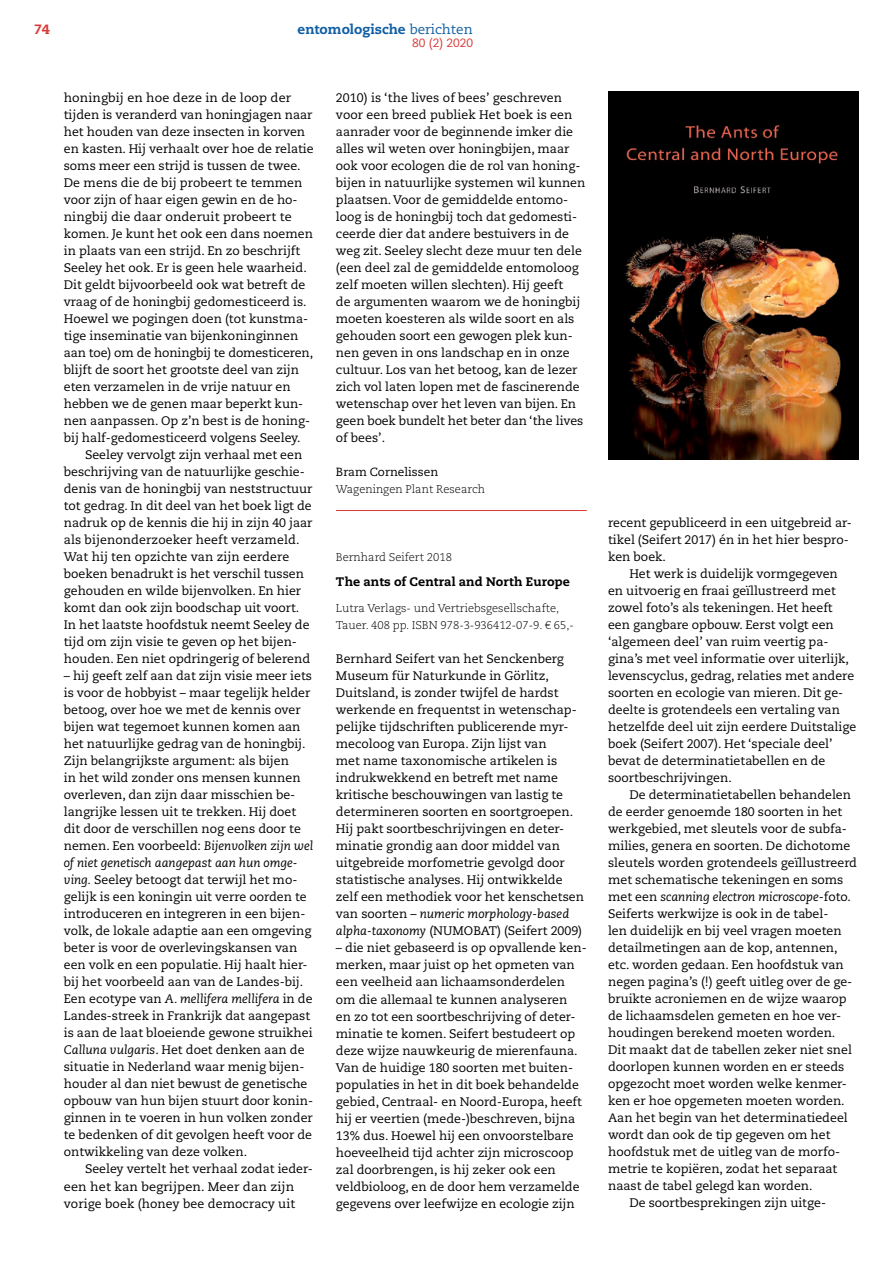
<style>
.page{position:relative;width:893px;height:1263px;background:#fff}
.page>*{position:absolute;margin:0;border:0;box-sizing:border-box;transform-origin:0 0}
.t1{font:800 13.5px "Caecilia LT Std";color:#115fa4}
.t2{font:800 13.5px "Caecilia LT Std";color:#d93a37}
.t3{font:12.3px/17px "Caecilia LT Std";color:#000}
.t4{font:italic 12.3px "Caecilia LT Std";color:#000}
.t5{font:800 12.3px "Caecilia LT Std";letter-spacing:.01em;color:#000}
.t6{font:12px "Caecilia LT Std";color:#d93a37}
.t7{font:11.85px "Caecilia LT Std";color:#000}
.t8{font:300 11.25px/17px "Caecilia LT Std";color:#000}
.s1{font-weight:400}
.s2{font-style:italic}
.s3{font-style:normal}
</style>
<div class="page">
<hr style="left:336px;top:510px;width:251px;height:1px;background:#d93a37">
<img style="left:608px;top:91px;width:251px;height:368px">
<p class="t2" style="left:34px;top:21px;width:17px">74</p>
<p class="t1" style="left:298px;top:21px;width:177px">entomologische <span class="s1">berichten</span></p>
<p class="t6" style="left:412px;top:36px;width:62px">80 (2) 2020</p>
<p class="t3" style="left:64px;top:90px;width:251px">honingbij en hoe deze in de loop der tijden is veranderd van honingjagen naar het houden van deze insecten in korven en kasten. Hij verhaalt over hoe de relatie soms meer een strijd is tussen de twee.<br>De mens die de bij probeert te temmen voor zijn of haar eigen gewin en de ho&shy;ningbij die daar onderuit probeert te komen. Je kunt het ook een dans noemen in plaats van een strijd. En zo beschrijft Seeley het ook. Er is geen hele waarheid.<br>Dit geldt bijvoorbeeld ook wat betreft de vraag of de honingbij gedomesticeerd is.<br>Hoewel we pogingen doen (tot kunstma&shy;tige inseminatie van bijenkoninginnen aan toe) om de honingbij te domesticeren, blijft de soort het grootste deel van zijn eten verzamelen in de vrije natuur en hebben we de genen maar beperkt kun&shy;nen aanpassen. Op z’n best is de honing&shy;bij half-gedomesticeerd volgens Seeley.</p>
<p class="t3" style="left:64px;top:447px;width:250px;text-indent:21px">Seeley vervolgt zijn verhaal met een beschrijving van de natuurlijke geschie&shy;denis van de honingbij van neststructuur tot gedrag. In dit deel van het boek ligt de nadruk op de kennis die hij in zijn 40 jaar als bijenonderzoeker heeft verzameld.<br>Wat hij ten opzichte van zijn eerdere boeken benadrukt is het verschil tussen gehouden en wilde bijenvolken. En hier komt dan ook zijn boodschap uit voort.<br>In het laatste hoofdstuk neemt Seeley de tijd om zijn visie te geven op het bijen&shy;houden. Een niet opdringerig of belerend</p>
<p class="t3" style="left:64px;top:668px;width:251px">– hij geeft zelf aan dat zijn visie meer iets is voor de hobbyist – maar tegelijk helder betoog, over hoe we met de kennis over bijen wat tegemoet kunnen komen aan het natuurlijke gedrag van de honingbij.<br>Zijn belangrijkste argument: als bijen<br>in het wild zonder ons mensen kunnen overleven, dan zijn daar misschien be&shy;langrijke lessen uit te trekken. Hij doet dit door de verschillen nog eens door te nemen. Een voorbeeld: <span class="s2">Bijenvolken zijn wel of niet genetisch aangepast aan hun omge&shy;ving.</span> Seeley betoogt dat terwijl het mo&shy;gelijk is een koningin uit verre oorden te introduceren en integreren in een bijen&shy;volk, de lokale adaptie aan een omgeving beter is voor de overlevingskansen van een volk en een populatie. Hij haalt hier&shy;bij het voorbeeld aan van de Landes-bij.<br>Een ecotype van <span class="s2">A. mellifera mellifera</span> in de Landes-streek in Frankrijk dat aangepast is aan de laat bloeiende gewone struikhei <span class="s2">Calluna vulgaris</span>. Het doet denken aan de situatie in Nederland waar menig bijen&shy;houder al dan niet bewust de genetische opbouw van hun bijen stuurt door konin&shy;ginnen in te voeren in hun volken zonder te bedenken of dit gevolgen heeft voor de ontwikkeling van deze volken.</p>
<p class="t3" style="left:64px;top:1161px;width:251px;text-indent:21px">Seeley vertelt het verhaal zodat ieder&shy;een het kan begrijpen. Meer dan zijn vorige boek (honey bee democracy uit</p>
<p class="t3" style="left:336px;top:90px;width:251px">2010) is ‘the lives of bees’ geschreven voor een breed publiek Het boek is een aanrader voor de beginnende imker die alles wil weten over honingbijen, maar ook voor ecologen die de rol van honing&shy;bijen in natuurlijke systemen wil kunnen plaatsen. Voor de gemiddelde entomo&shy;loog is de honingbij toch dat gedomesti&shy;ceerde dier dat andere bestuivers in de weg zit. Seeley slecht deze muur ten dele (een deel zal de gemiddelde entomoloog zelf moeten willen slechten). Hij geeft<br>de argumenten waarom we de honingbij moeten koesteren als wilde soort en als gehouden soort een gewogen plek kun&shy;nen geven in ons landschap en in onze cultuur. Los van het betoog, kan de lezer zich vol laten lopen met de fascinerende wetenschap over het leven van bijen. En geen boek bundelt het beter dan ‘the lives of bees’.</p>
<p class="t7" style="left:336px;top:465px;width:104px">Bram Cornelissen</p>
<p class="t8" style="left:336px;top:481px;width:151px">Wageningen Plant Research</p>
<p class="t8" style="left:336px;top:549px;width:118px">Bernhard Seifert 2018</p>
<p class="t5" style="left:336px;top:574px;width:236px">The ants of Central and North Europe</p>
<p class="t8" style="left:336px;top:600px;width:240px">Lutra Verlags- und Vertriebsgesellschafte,<br>Tauer. 408 pp. ISBN 978-3-936412-07-9. € 65,-</p>
<p class="t3" style="left:336px;top:651px;width:250px">Bernhard Seifert van het Senckenberg Museum für Naturkunde in Görlitz, Duitsland, is zonder twijfel de hardst werkende en frequentst in wetenschap&shy;pelijke tijdschriften publicerende myr&shy;mecoloog van Europa. Zijn lijst van<br>met name taxonomische artikelen is indrukwekkend en betreft met name kritische beschouwingen van lastig te determineren soorten en soortgroepen.<br>Hij pakt soortbeschrijvingen en deter&shy;minatie grondig aan door middel van uitgebreide morfometrie gevolgd door statistische analyses. Hij ontwikkelde zelf een methodiek voor het kenschetsen van soorten – <span class="s2">numeric morphology-based alpha-taxonomy</span> (NUMOBAT) (Seifert 2009)</p>
<p class="t3" style="left:336px;top:940px;width:252px">– die niet gebaseerd is op opvallende ken&shy;merken, maar juist op het opmeten van een veelheid aan lichaamsonderdelen om die allemaal te kunnen analyseren<br>en zo tot een soortbeschrijving of deter&shy;minatie te komen. Seifert bestudeert op deze wijze nauwkeurig de mierenfauna.<br>Van de huidige 180 soorten met buiten&shy;populaties in het in dit boek behandelde gebied, Centraal- en Noord-Europa, heeft hij er veertien (mede-)beschreven, bijna 13% dus. Hoewel hij een onvoorstelbare hoeveelheid tijd achter zijn microscoop zal doorbrengen, is hij zeker ook een veldbioloog, en de door hem verzamelde gegevens over leefwijze en ecologie zijn</p>
<p class="t3" style="left:608px;top:515px;width:245px">recent gepubliceerd in een uitgebreid ar&shy;tikel (Seifert 2017) én in het hier bespro&shy;ken boek.</p>
<p class="t3" style="left:608px;top:566px;width:250px;text-indent:21px">Het werk is duidelijk vormgegeven<br>en uitvoerig en fraai geïllustreerd met zowel foto’s als tekeningen. Het heeft een gangbare opbouw. Eerst volgt een ‘algemeen deel’ van ruim veertig pa&shy;gina’s met veel informatie over uiterlijk, levenscyclus, gedrag, relaties met andere soorten en ecologie van mieren. Dit ge&shy;deelte is grotendeels een vertaling van hetzelfde deel uit zijn eerdere Duitstalige boek (Seifert 2007). Het ‘speciale deel’ bevat de determinatietabellen en de soortbeschrijvingen.</p>
<p class="t3" style="left:629px;top:787px;width:223px">De determinatietabellen behandelen</p>
<p class="t3" style="left:608px;top:804px;width:236px">de eerder genoemde 180 soorten in het</p>
<p class="t3" style="left:608px;top:821px;width:240px">werkgebied, met sleutels voor de subfa-</p>
<p class="t3" style="left:608px;top:838px;width:244px">milies, genera en soorten. De dichotome</p>
<p class="t3" style="left:608px;top:855px;width:250px">sleutels worden grotendeels geïllustreerd</p>
<p class="t3" style="left:608px;top:872px;width:237px">met schematische tekeningen en soms</p>
<p class="t4" style="left:608px;top:890px;width:244px"><span class="s3">met een</span> scanning electron microscope<span class="s3">-foto.</span></p>
<p class="t3" style="left:608px;top:906px;width:222px">Seiferts werkwijze is ook in de tabel-</p>
<p class="t3" style="left:608px;top:923px;width:235px">len duidelijk en bij veel vragen moeten</p>
<p class="t3" style="left:608px;top:940px;width:231px">detailmetingen aan de kop, antennen,</p>
<p class="t3" style="left:608px;top:957px;width:237px">etc. worden gedaan. Een hoofdstuk van</p>
<p class="t3" style="left:608px;top:974px;width:246px">negen pagina’s (!) geeft uitleg over de ge-</p>
<p class="t3" style="left:608px;top:991px;width:240px">bruikte acroniemen en de wijze waarop</p>
<p class="t3" style="left:608px;top:1008px;width:235px">de lichaamsdelen gemeten en hoe ver-</p>
<p class="t3" style="left:608px;top:1025px;width:229px">houdingen berekend moeten worden.</p>
<p class="t3" style="left:608px;top:1042px;width:245px">Dit maakt dat de tabellen zeker niet snel</p>
<p class="t3" style="left:608px;top:1059px;width:238px">doorlopen kunnen worden en er steeds</p>
<p class="t3" style="left:608px;top:1076px;width:240px">opgezocht moet worden welke kenmer-</p>
<p class="t3" style="left:608px;top:1093px;width:238px">ken er hoe opgemeten moeten worden.</p>
<p class="t3" style="left:608px;top:1110px;width:241px">Aan het begin van het determinatiedeel</p>
<p class="t3" style="left:608px;top:1127px;width:224px">wordt dan ook de tip gegeven om het</p>
<p class="t3" style="left:608px;top:1144px;width:234px">hoofdstuk met de uitleg van de morfo-</p>
<p class="t3" style="left:608px;top:1161px;width:231px">metrie te kopiëren, zodat het separaat</p>
<p class="t3" style="left:608px;top:1178px;width:206px">naast de tabel gelegd kan worden.</p>
<p class="t3" style="left:629px;top:1195px;width:198px">De soortbesprekingen zijn uitge-</p>
</div>
